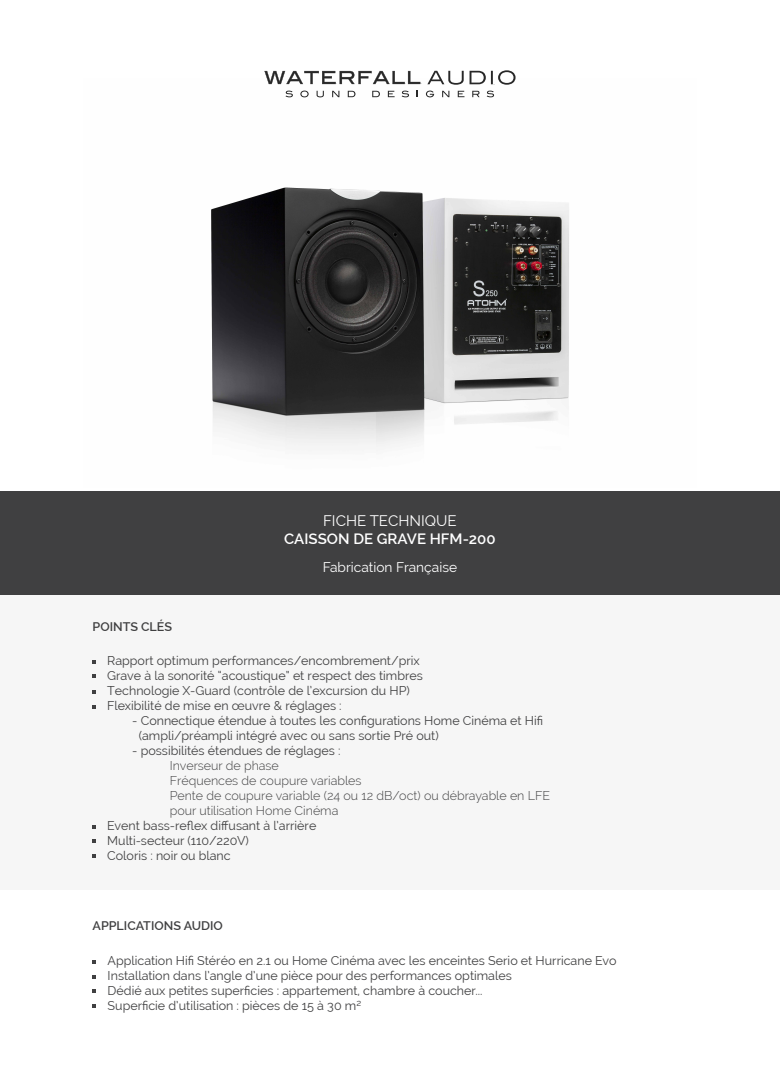
<style>
.page{position:relative;width:780px;height:1088px;background:#fff}
.page>*{position:absolute;margin:0;border:0;box-sizing:border-box;transform-origin:0 0}
.t1{font:600 15px "Raleway";color:#fff}
.t2{font:15px "Raleway";color:#fff}
.t3{font:13.75px "Raleway";color:#fff}
.t4{font:12.5px/15px "Raleway";color:#404041}
.t5{font:300 12.5px/15px "Raleway";color:#404041}
.t6{font:600 12.5px "Raleway";color:#404041}
</style>
<div class="page">
<img style="left:211px;top:79px;width:358px;height:368px">
<div style="left:0;top:549px;width:780px;height:341px;background:#f6f6f6"></div>
<div style="left:0;top:491px;width:780px;height:103px;background:#404041"></div>
<svg style="left:93px;top:674px;width:3px;height:4px"></svg>
<svg style="left:264px;top:71px;width:156px;height:13px"></svg>
<svg style="left:427px;top:71px;width:36px;height:14px"></svg>
<svg style="left:469px;top:70px;width:46px;height:15px"></svg>
<svg style="left:285px;top:91px;width:8px;height:6px"></svg>
<svg style="left:300px;top:91px;width:8px;height:6px"></svg>
<svg style="left:316px;top:91px;width:8px;height:6px"></svg>
<svg style="left:332px;top:91px;width:7px;height:6px"></svg>
<svg style="left:348px;top:91px;width:7px;height:6px"></svg>
<svg style="left:372px;top:91px;width:8px;height:6px"></svg>
<svg style="left:388px;top:91px;width:6px;height:6px"></svg>
<svg style="left:401px;top:91px;width:8px;height:6px"></svg>
<svg style="left:426px;top:91px;width:8px;height:6px"></svg>
<svg style="left:442px;top:91px;width:7px;height:6px"></svg>
<svg style="left:457px;top:91px;width:7px;height:6px"></svg>
<svg style="left:472px;top:91px;width:7px;height:6px"></svg>
<svg style="left:486px;top:91px;width:8px;height:6px"></svg>
<svg style="left:93px;top:839px;width:3px;height:4px"></svg>
<svg style="left:93px;top:989px;width:3px;height:4px"></svg>
<svg style="left:93px;top:1004px;width:3px;height:4px"></svg>
<svg style="left:93px;top:854px;width:3px;height:4px"></svg>
<p class="t6" style="left:93px;top:619px;width:81px">POINTS CLÉS</p>
<p class="t2" style="left:323px;top:512px;width:135px">FICHE TECHNIQUE</p>
<p class="t1" style="left:284px;top:530px;width:213px">CAISSON DE GRAVE HFM-200</p>
<p class="t3" style="left:323px;top:559px;width:136px">Fabrication Française</p>
<p class="t4" style="left:107px;top:653px;width:317px">Rapport optimum performances/encombrement/prix Grave à la sonorité “acoustique” et respect des timbres Technologie X-Guard (contrôle de l’excursion du HP)<br>Flexibilité de mise en œuvre &amp; réglages :</p>
<p class="t4" style="left:139px;top:713px;width:406px;text-indent:-6px">- Connectique étendue à toutes les configurations Home Cinéma et Hifi (ampli/préampli intégré avec ou sans sortie Pré out)</p>
<p class="t4" style="left:132px;top:743px;width:210px">- possibilités étendues de réglages :</p>
<p class="t5" style="left:170px;top:758px;width:382px">Inverseur de phase<br>Fréquences de coupure variables<br>Pente de coupure variable (24 ou 12 dB/oct) ou débrayable en LFE pour utilisation Home Cinéma</p>
<p class="t4" style="left:107px;top:818px;width:210px">Event bass-reflex diffusant à l’arrière<br>Multi-secteur (110/220V)<br>Coloris : noir ou blanc</p>
<p class="t6" style="left:93px;top:918px;width:132px">APPLICATIONS AUDIO</p>
<p class="t4" style="left:108px;top:953px;width:510px">Application Hifi Stéréo en 2.1 ou Home Cinéma avec les enceintes Serio et Hurricane Evo Installation dans l’angle d’une pièce pour des performances optimales<br>Dédié aux petites superficies : appartement, chambre à coucher...<br>Superficie d’utilisation : pièces de 15 à 30 m²</p>
</div>
